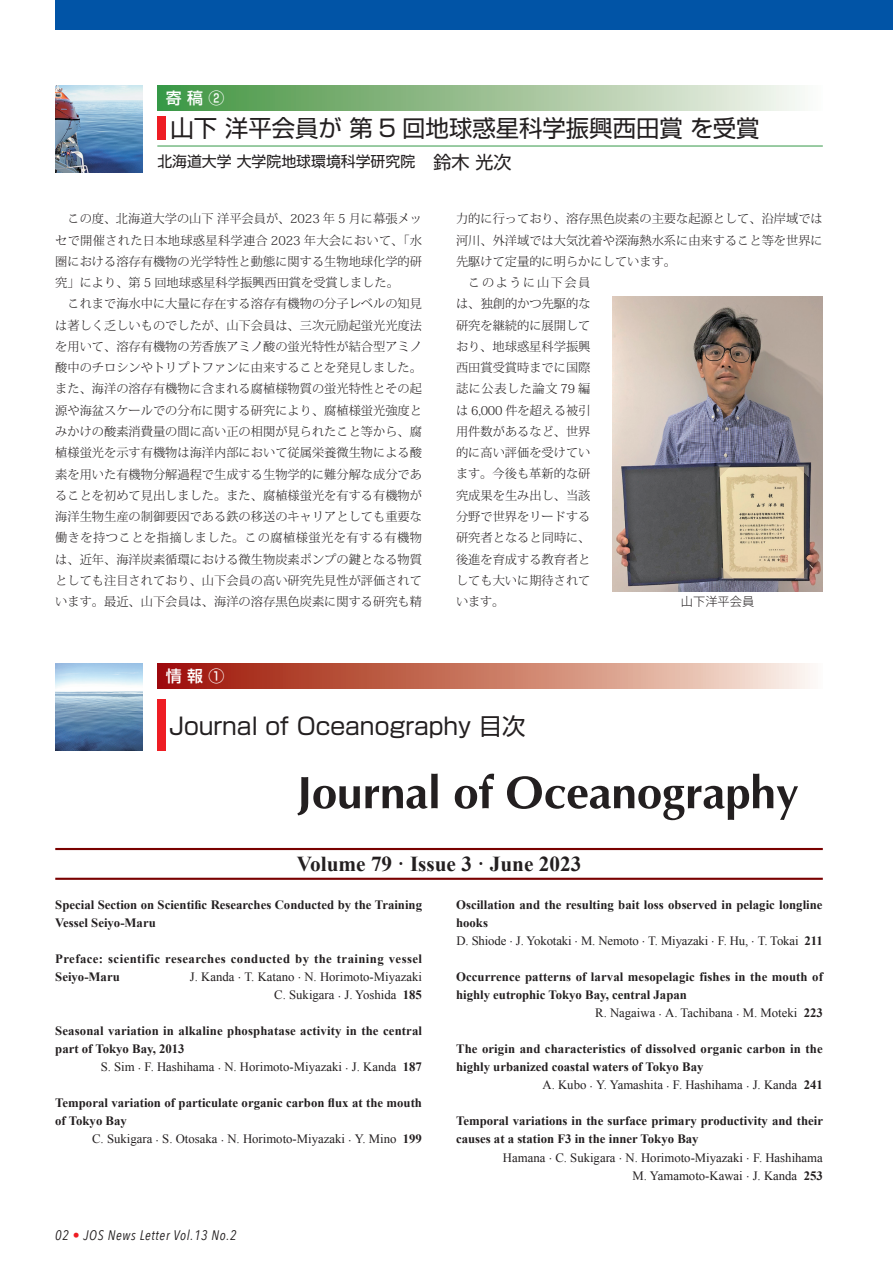
<style>
.page{position:relative;width:893px;height:1263px;background:#fff}
.page>*{position:absolute;margin:0;border:0;box-sizing:border-box;transform-origin:0 0}
.t1{font:23.4px "Shin Go Pro";color:#231f20}
.t2{font:700 21.3px "Times New Roman";color:#231f20}
.t3{font:500 15.9px "Shin Go Pro";color:#fff}
.t4{font:14.85px "Shin Go Pro";color:#231f20}
.t5{font:italic 13.8px "Avenir Next Condensed";letter-spacing:.05em;color:#231f20}
.t6{font:700 12.75px/18.1px "Times New Roman";color:#231f20}
.t7{font:12.75px/18.1px "Times New Roman";color:#231f20;text-align:right}
.t8{font:700 12.75px/18.1px "Times New Roman";letter-spacing:.03em;color:#231f20}
.t9{font:300 12.15px/21.3px "Koz Min Pro";color:#231f20;text-align:justify}
.t10{font:300 12.15px "Koz Min Pro";letter-spacing:.045em;color:#231f20}
.t11{font:300 12.15px "Koz Min Pro";letter-spacing:.125em;color:#231f20}
.t12{font:300 12.15px "Koz Go Pro";color:#231f20}
.s1{font-size:18px}
.s2{font-weight:400}
.s3{font-family:"Koz Min Pr 6 N";font-weight:400}
.s4{font-family:"Koz Min Pr 6 N"}
.s5{font-weight:700}
.s6{color:#ee1d23}
</style>
<div class="page">
<div style="left:55px;top:0;width:838px;height:30px;background:#0154a6"></div>
<svg style="left:157px;top:663px;width:653px;height:26px;background:#ca7c6a"></svg>
<div style="left:157px;top:699px;width:9px;height:51px;background:#ee1d23"></div>
<svg style="left:297px;top:773px;width:501px;height:47px"></svg>
<hr style="left:55px;top:848px;width:768px;height:2px;background:#790100">
<hr style="left:55px;top:878px;width:768px;height:2px;background:#790100">
<img style="left:55px;top:663px;width:87px;height:87px">
<img style="left:55px;top:85px;width:87px;height:87px">
<div style="left:157px;top:85px;width:666px;height:26px;background:linear-gradient(to right,#40923d,#fbf6f2)"></div>
<hr style="left:157px;top:146px;width:666px;height:1px;background:#359847">
<div style="left:157px;top:117px;width:9px;height:23px;background:#ee1d23"></div>
<img style="left:612px;top:296px;width:211px;height:295px">
<h3 class="t3" style="left:166px;top:85px;width:60px">寄 稿 ②</h3>
<h1 class="t1" style="left:171px;top:109px;width:590px">山下 洋平会員が 第 5 回地球惑星科学振興西田賞 を受賞</h1>
<p class="t4" style="left:157px;top:150px;width:356px">北海道大学 大学院地球環境科学研究院<span class="s1">　鈴木 光次</span></p>
<p class="t9" style="left:55px;top:208px;width:368px;text-indent:12px">この度、北海道大学の山下 洋平会員が、2023 年 5 月に幕張メッセで開催された日本地球惑星科学連合 2023 年大会において、「水圏における溶存有機物の光学特性と動態に関する生物地球化学的研究」により、第 5 回地球惑星科学振興西田賞を受賞しました。</p>
<p class="t9" style="left:55px;top:293px;width:368px;text-indent:12px">これまで海水中に大量に存在する溶存有機物の分子レベルの知見は著しく乏しいものでしたが、山下会員は、三次元励起蛍光光度法を用いて、溶存有機物の芳香族アミノ酸の蛍光特性が結合型アミノ酸中のチロシンやトリプトファンに由来することを発見しました。また、海洋の溶存有機物に含まれる腐植様物質の蛍光特性とその起源や海盆スケールでの分布に関する研究により、腐植様蛍光強度とみかけの酸素消費量の間に高い正の相関が見られたこと等から、腐植様蛍光を示す有機物は海洋内部において従属栄養微生物による酸素を用いた有機物分解過程で生成する生物学的に難分解な成分であることを初めて見出しました。また、腐植様蛍光を有する有機物が海洋生物生産の制御要因である鉄の移送のキャリアとしても重要な働きを持つことを指摘しました。この腐植様蛍光を有する有機物は、近年、海洋炭素循環における微生物炭素ポンプの鍵となる物質としても注目されており、山下会員の高い研究先見性が評価されています。最近、山下会員は、海洋の溶存黒色炭素に関する研究も精</p>
<p class="t9" style="left:456px;top:208px;width:368px">力的に行っており、溶存黒色炭素の主要な起源として、沿岸域では</p>
<p class="t9" style="left:456px;top:229px;width:368px">河川、外洋域では大気沈着や深海熱水系に由来すること等を世界に</p>
<p class="t9" style="left:456px;top:250px;width:222px">先駆けて定量的に明らかにしています。</p>
<p class="t11" style="left:468px;top:274px;width:124px">このように山下会員</p>
<p class="t9" style="left:456px;top:293px;width:136px">は、独創的かつ先駆的な</p>
<p class="t9" style="left:456px;top:314px;width:136px">研究を継続的に展開して</p>
<p class="t9" style="left:456px;top:335px;width:136px">おり、地球惑星科学振興</p>
<p class="t9" style="left:456px;top:357px;width:136px">西田賞受賞時までに国際</p>
<p class="t10" style="left:456px;top:380px;width:136px">誌に公表した論文 79 編</p>
<p class="t9" style="left:456px;top:399px;width:136px">は 6,000 件を超える被引</p>
<p class="t9" style="left:456px;top:420px;width:136px">用件数があるなど、世界</p>
<p class="t9" style="left:456px;top:442px;width:136px">的に高い評価を受けてい</p>
<p class="t9" style="left:456px;top:463px;width:136px">ます。今後も革新的な研</p>
<p class="t9" style="left:456px;top:484px;width:136px">究成果を生み出し、当該</p>
<p class="t9" style="left:456px;top:505px;width:136px">分野で世界をリードする</p>
<p class="t9" style="left:456px;top:527px;width:136px">研究者となると同時に、</p>
<p class="t9" style="left:456px;top:548px;width:136px">後進を育成する教育者と</p>
<p class="t9" style="left:456px;top:569px;width:136px">しても大いに期待されて</p>
<p class="t9" style="left:456px;top:590px;width:50px">います。</p>
<p class="t12" style="left:681px;top:594px;width:75px">山下洋平会員</p>
<h3 class="t3" style="left:166px;top:663px;width:60px">情 報 ①</h3>
<h1 class="t1" style="left:169px;top:707px;width:358px">Journal of Oceanography 目次</h1>
<h2 class="t2" style="left:297px;top:849px;width:286px">Volume 79 · Issue 3 · June 2023</h2>
<p class="t6" style="left:456px;top:895px;width:368px">Oscillation and the resulting bait loss observed in pelagic longline hooks<br><span class="s2">D. Shiode</span> <span class="s3">·</span> <span class="s2">J. Yokotaki</span> <span class="s3">·</span> <span class="s2">M. Nemoto</span> <span class="s3">·</span> <span class="s2">T. Miyazaki</span> <span class="s3">·</span> <span class="s2">F. Hu,</span> <span class="s3">·</span> <span class="s2">T. Tokai</span> 211</p>
<p class="t6" style="left:456px;top:967px;width:368px">Occurrence patterns of larval mesopelagic fishes in the mouth of</p>
<p class="t6" style="left:456px;top:985px;width:232px">highly eutrophic Tokyo Bay, central Japan</p>
<p class="t7" style="left:595px;top:1003px;width:229px">R. Nagaiwa <span class="s4">·</span> A. Tachibana <span class="s4">·</span> M. Moteki <span class="s5">223</span></p>
<p class="t6" style="left:456px;top:1039px;width:368px">The origin and characteristics of dissolved organic carbon in the</p>
<p class="t6" style="left:456px;top:1057px;width:249px">highly urbanized coastal waters of Tokyo Bay</p>
<p class="t7" style="left:542px;top:1076px;width:282px">A. Kubo <span class="s4">·</span> Y. Yamashita <span class="s4">·</span> F. Hashihama <span class="s4">·</span> J. Kanda <span class="s5">241</span></p>
<p class="t6" style="left:456px;top:1112px;width:368px">Temporal variations in the surface primary productivity and their causes at a station F3 in the inner Tokyo Bay</p>
<p class="t7" style="left:503px;top:1148px;width:321px">Hamana <span class="s4">·</span> C. Sukigara <span class="s4">·</span> N. Horimoto-Miyazaki <span class="s4">·</span> F. Hashihama<br>M. Yamamoto-Kawai <span class="s4">·</span> J. Kanda <span class="s5">253</span></p>
<p class="t6" style="left:55px;top:895px;width:368px">Special Section on Scientific Researches Conducted by the Training<br>Vessel Seiyo-Maru</p>
<p class="t8" style="left:55px;top:949px;width:368px">Preface: scientific researches conducted by the training vessel<br>Seiyo-Maru</p>
<p class="t7" style="left:190px;top:967px;width:234px">J. Kanda <span class="s4">·</span> T. Katano <span class="s4">·</span> N. Horimoto-Miyazaki<br>C. Sukigara <span class="s4">·</span> J. Yoshida <span class="s5">185</span></p>
<p class="t6" style="left:55px;top:1021px;width:368px">Seasonal variation in alkaline phosphatase activity in the central part of Tokyo Bay, 2013</p>
<p class="t7" style="left:101px;top:1058px;width:323px">S. Sim <span class="s4">·</span> F. Hashihama <span class="s4">·</span> N. Horimoto-Miyazaki <span class="s4">·</span> J. Kanda <span class="s5">187</span></p>
<p class="t6" style="left:55px;top:1094px;width:368px">Temporal variation of particulate organic carbon flux at the mouth of Tokyo Bay</p>
<p class="t7" style="left:92px;top:1130px;width:331px">C. Sukigara <span class="s4">·</span> S. Otosaka <span class="s4">·</span> N. Horimoto-Miyazaki <span class="s4">·</span> Y. Mino <span class="s5">199</span></p>
<p class="t5" style="left:55px;top:1226px;width:183px">02 <span class="s6">•</span> JOS News Letter Vol.13 No.2</p>
</div>
